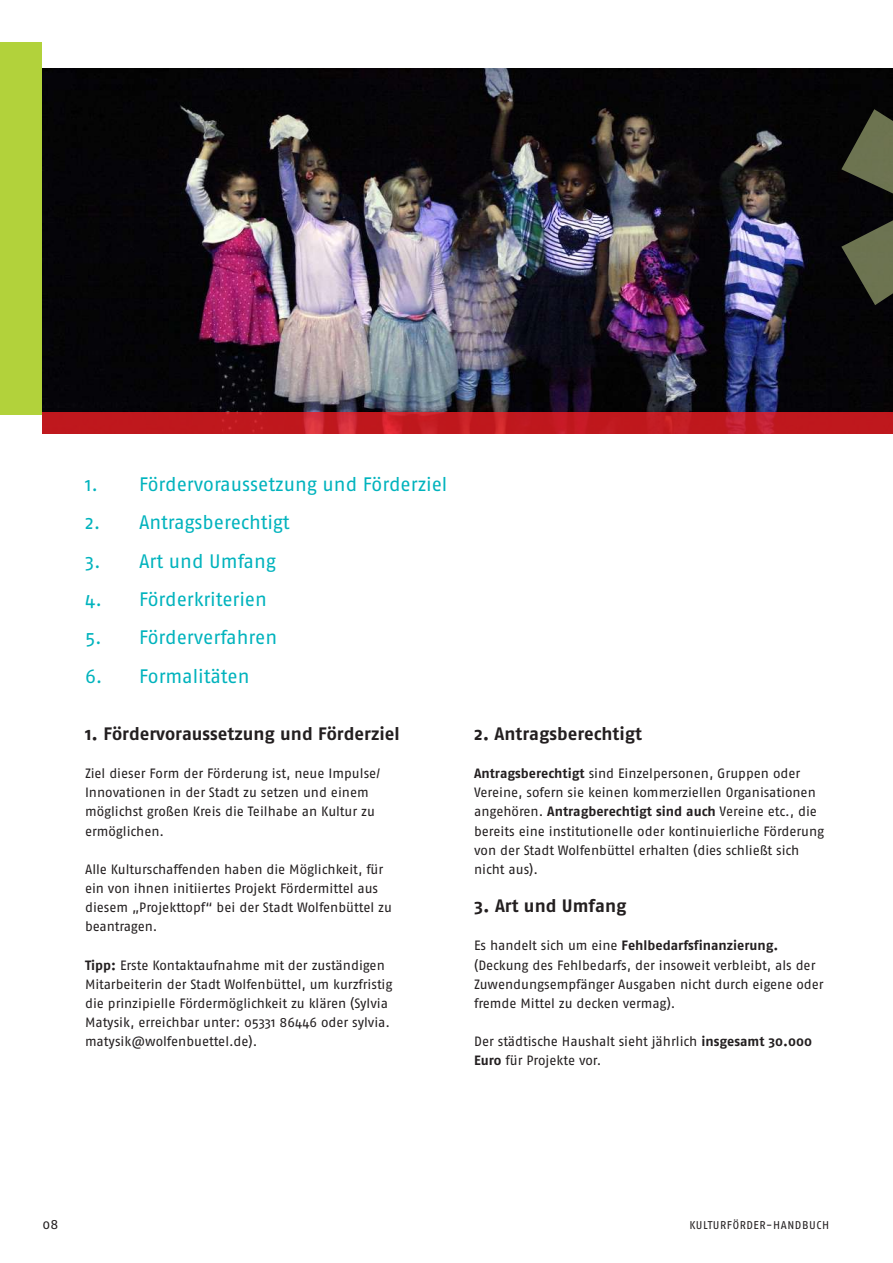
<style>
.page{position:relative;width:893px;height:1263px;background:#fff}
.page>*{position:absolute;margin:0;border:0;box-sizing:border-box;transform-origin:0 0}
.t1{font:19.5px "Fago No";letter-spacing:-.005em;color:#00b3bd}
.t2{font:700 18px "Fago No";color:#231f20}
.t3{font:13.5px/19.2px "Fago No";letter-spacing:-.005em;color:#231f20}
.t4{font:11.25px "Fago No";letter-spacing:.05em;color:#231f20}
.s1{font-weight:700}
</style>
<div class="page">
<div style="left:0;top:43px;width:893px;height:372px;background:#b2d23b"></div>
<div style="left:43px;top:0;width:850px;height:412px;background:#fff"></div>
<img style="left:43px;top:68px;width:850px;height:344px">
<svg style="left:841px;top:68px;width:52px;height:277px;background:#2a2c21"></svg>
<svg style="left:43px;top:412px;width:850px;height:22px;background:#c21a20"></svg>
<h1 class="t1" style="left:85px;top:473px;width:364px">1. Fördervoraussetzung und Förderziel</h1>
<h1 class="t1" style="left:85px;top:512px;width:206px">2. Antragsberechtigt</h1>
<h1 class="t1" style="left:85px;top:550px;width:192px">3. Art und Umfang</h1>
<h1 class="t1" style="left:85px;top:588px;width:183px">4. Förderkriterien</h1>
<h1 class="t1" style="left:85px;top:626px;width:194px">5. Förderverfahren</h1>
<h1 class="t1" style="left:85px;top:665px;width:166px">6. Formalitäten</h1>
<h2 class="t2" style="left:85px;top:723px;width:316px">1. Fördervoraussetzung und Förderziel</h2>
<p class="t3" style="left:85px;top:764px;width:297px">Ziel dieser Form der Förderung ist, neue Impulse/ Innovationen in der Stadt zu setzen und einem möglichst großen Kreis die Teilhabe an Kultur zu ermöglichen.</p>
<p class="t3" style="left:85px;top:859px;width:308px">Alle Kulturschaffenden haben die Möglichkeit, für ein von ihnen initiiertes Projekt Fördermittel aus diesem „Projekttopf“ bei der Stadt Wolfenbüttel zu beantragen.</p>
<p class="t3" style="left:85px;top:955px;width:309px"><span class="s1">Tipp:</span> Erste Kontaktaufnahme mit der zuständigen Mitarbeiterin der Stadt Wolfenbüttel, um kurzfristig die prinzipielle Fördermöglichkeit zu klären (Sylvia Matysik, erreichbar unter: 05331 86446 oder sylvia. matysik@wolfenbuettel.de).</p>
<h2 class="t2" style="left:474px;top:723px;width:169px">2. Antragsberechtigt</h2>
<p class="t3" style="left:474px;top:764px;width:352px"><span class="s1">Antragsberechtigt</span> sind Einzelpersonen, Gruppen oder Vereine, sofern sie keinen kommerziellen Organisationen angehören. <span class="s1">Antragberechtigt sind auch</span> Vereine etc., die bereits eine institutionelle oder kontinuierliche Förderung von der Stadt Wolfenbüttel erhalten (dies schließt sich nicht aus).</p>
<h2 class="t2" style="left:474px;top:895px;width:154px">3. Art und Umfang</h2>
<p class="t3" style="left:474px;top:936px;width:351px">Es handelt sich um eine <span class="s1">Fehlbedarfsfinanzierung. </span>(Deckung des Fehlbedarfs, der insoweit verbleibt, als der Zuwendungsempfänger Ausgaben nicht durch eigene oder fremde Mittel zu decken vermag).</p>
<p class="t3" style="left:474px;top:1032px;width:339px">Der städtische Haushalt sieht jährlich <span class="s1">insgesamt 30.000<br>Euro</span> für Projekte vor.</p>
<p class="t3" style="left:43px;top:1214px;width:17px">08</p>
<p class="t4" style="left:689px;top:1219px;width:141px">KULTURFÖRDER-HANDBUCH</p>
</div>
